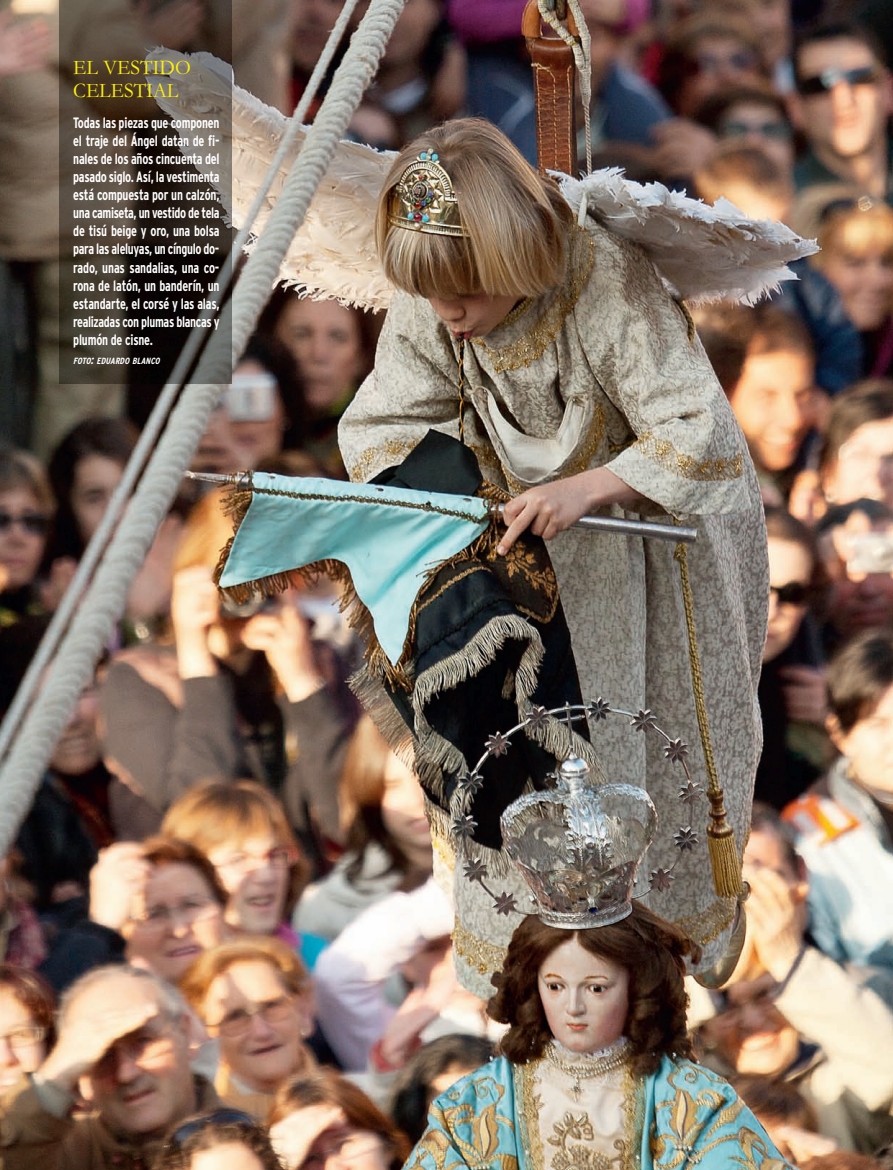
<style>
.page{position:relative;width:893px;height:1170px;background:#fff}
.page>*{position:absolute;margin:0;border:0;box-sizing:border-box;transform-origin:0 0}
.t1{font:21px/22.5px "Garamond";color:#fff101;scale:.96 1}
.t2{font:700 condensed 15px/18px "Interstate";letter-spacing:-.025em;color:#fff;text-align:justify;scale:.86 1}
.t3{font:italic 700 condensed 9px "Interstate";color:#fff}
.s1{font-size:12px}
</style>
<div class="page">
<img style="left:0;top:0;width:893px;height:1169px">
<img style="left:60px;top:0;width:171px;height:383px">
<h1 class="t1" style="left:73px;top:56px;width:124px">EL VESTIDO<br>CELESTIAL</h1>
<p class="t2" style="left:73px;top:115px;width:172px">Todas las piezas que componen el traje del Ángel datan de fi&shy;nales de los años cincuenta del pasado siglo. Así, la vestimenta está compuesta por un calzón, una camiseta, un vestido de tela de tisú beige y oro, una bolsa para las aleluyas, un cíngulo do&shy;rado, unas sandalias, una co&shy;rona de latón, un banderín, un estandarte, el corsé y las alas, realizadas con plumas blancas y plumón de cisne.</p>
<p class="t3" style="left:73px;top:358px;width:90px">FOTO<span class="s1">:</span> EDUARDO BLANCO</p>
</div>
